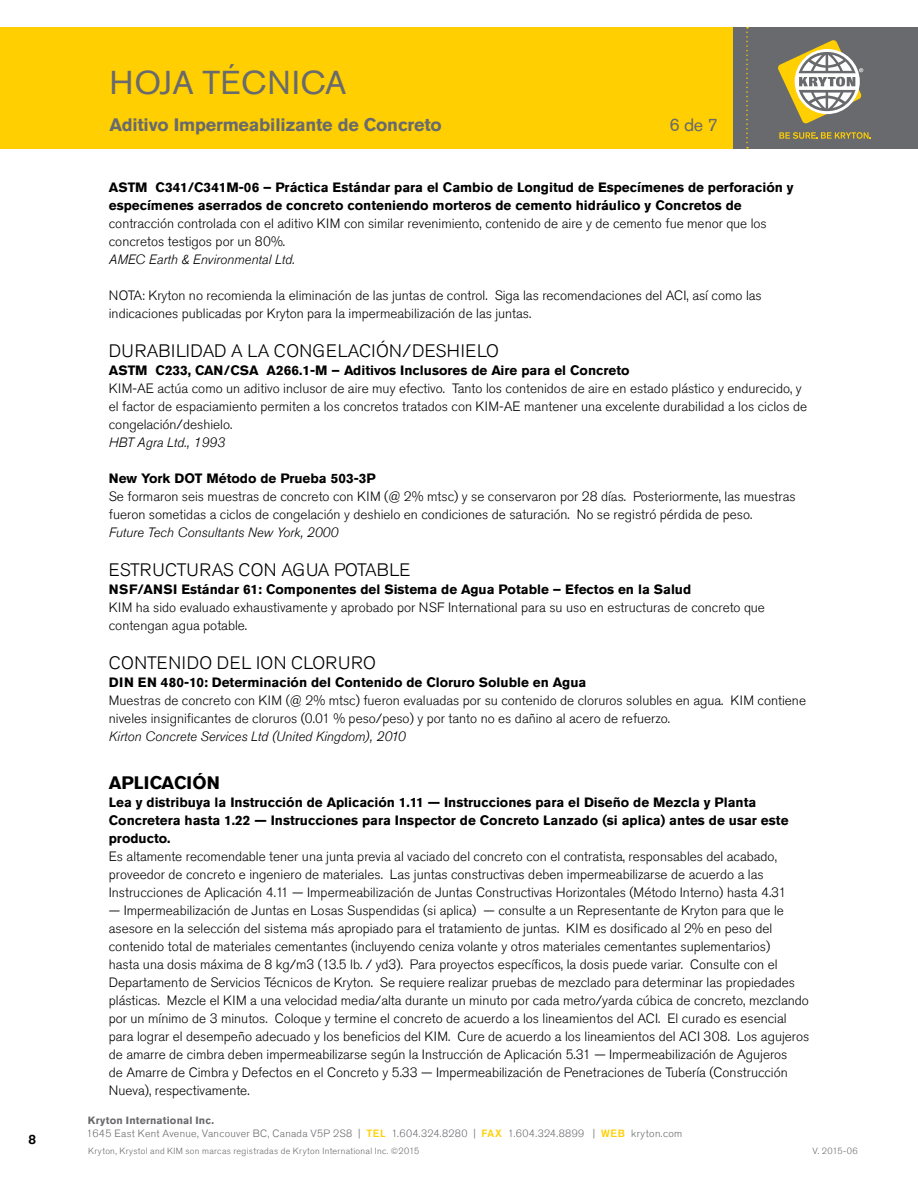
<style>
.page{position:relative;width:918px;height:1188px;background:#fff}
.page>*{position:absolute;margin:0;border:0;box-sizing:border-box;transform-origin:0 0}
.t1{font:33px "Akzidenz Grotesk Std";letter-spacing:.025em;color:#696a6d}
.t2{font:300 18px "Akzidenz Grotesk Std";letter-spacing:.02em;color:#000}
.t3{font:700 18px "Akzidenz Grotesk Std";letter-spacing:-.01em;color:#696a6d}
.t4{font:300 18px "Akzidenz Grotesk Std";color:#000}
.t5{font:700 18px "Akzidenz Grotesk Std";color:#000}
.t6{font:18px "Akzidenz Grotesk Std";color:#696a6d}
.t7{font:300 13.5px/18px "Akzidenz Grotesk Std";color:#000}
.t8{font:700 13.5px/18px "Akzidenz Grotesk Std";color:#000}
.t9{font:italic 300 13.5px "Akzidenz Grotesk Std";color:#000}
.t10{font:500 13.5px "Akzidenz Grotesk Std";color:#000}
.t11{font:300 10.5px/12.9px "Akzidenz Grotesk Std";letter-spacing:.03em;color:#696a6d}
.t12{font:300 9px "Akzidenz Grotesk Std";letter-spacing:.035em;color:#696a6d}
.s1{font-weight:700}
.s2{font-weight:500;color:#ffcf01}
</style>
<div class="page">
<div style="left:0;top:27px;width:918px;height:122px;background:#ffcf01"></div>
<div style="left:734px;top:27px;width:184px;height:122px;background:#696a6d"></div>
<svg style="left:746px;top:27px;width:2px;height:121px"></svg>
<svg style="left:779px;top:132px;width:92px;height:7px"></svg>
<svg style="left:778px;top:40px;width:85px;height:84px"></svg>
<p class="t10" style="left:28px;top:1131px;width:9px">8</p>
<h1 class="t1" style="left:109px;top:63px;width:239px">HOJA TÉCNICA</h1>
<h2 class="t3" style="left:109px;top:114px;width:334px">Aditivo Impermeabilizante de Concreto</h2>
<h2 class="t6" style="left:669px;top:114px;width:50px">6 de 7</h2>
<p class="t8" style="left:109px;top:178px;width:686px">ASTM C341/C341M-06 – Práctica Estándar para el Cambio de Longitud de Especímenes de perforación y especímenes aserrados de concreto conteniendo morteros de cemento hidráulico y Concretos de</p>
<p class="t7" style="left:109px;top:215px;width:659px">contracción controlada con el aditivo KIM con similar revenimiento, contenido de aire y de cemento fue menor que los concretos testigos por un 80%.</p>
<p class="t9" style="left:109px;top:252px;width:188px">AMEC Earth &amp; Environmental Ltd.</p>
<p class="t7" style="left:109px;top:287px;width:654px">NOTA: Kryton no recomienda la eliminación de las juntas de control. Siga las recomendaciones del ACI, así como las indicaciones publicadas por Kryton para la impermeabilización de las juntas.</p>
<h2 class="t2" style="left:109px;top:341px;width:392px">DURABILIDAD A LA CONGELACIÓN/DESHIELO</h2>
<p class="t8" style="left:109px;top:361px;width:522px">ASTM C233, CAN/CSA A266.1-M – Aditivos Inclusores de Aire para el Concreto</p>
<p class="t7" style="left:109px;top:380px;width:700px">KIM-AE actúa como un aditivo inclusor de aire muy efectivo. Tanto los contenidos de aire en estado plástico y endurecido, y el factor de espaciamiento permiten a los concretos tratados con KIM-AE mantener una excelente durabilidad a los ciclos de congelación/deshielo.</p>
<p class="t9" style="left:109px;top:435px;width:118px">HBT Agra Ltd., 1993</p>
<p class="t8" style="left:109px;top:469px;width:268px">New York DOT Método de Prueba 503-3P</p>
<p class="t7" style="left:109px;top:488px;width:688px">Se formaron seis muestras de concreto con KIM (@ 2% mtsc) y se conservaron por 28 días. Posteriormente, las muestras fueron sometidas a ciclos de congelación y deshielo en condiciones de saturación. No se registró pérdida de peso.</p>
<p class="t9" style="left:109px;top:525px;width:231px">Future Tech Consultants New York, 2000</p>
<h2 class="t4" style="left:109px;top:560px;width:303px">ESTRUCTURAS CON AGUA POTABLE</h2>
<p class="t8" style="left:109px;top:580px;width:584px">NSF/ANSI Estándar 61: Componentes del Sistema de Agua Potable – Efectos en la Salud</p>
<p class="t7" style="left:109px;top:599px;width:658px">KIM ha sido evaluado exhaustivamente y aprobado por NSF International para su uso en estructuras de concreto que contengan agua potable.</p>
<h2 class="t2" style="left:109px;top:653px;width:269px">CONTENIDO DEL ION CLORURO</h2>
<p class="t8" style="left:109px;top:673px;width:479px">DIN EN 480-10: Determinación del Contenido de Cloruro Soluble en Agua</p>
<p class="t7" style="left:109px;top:692px;width:699px">Muestras de concreto con KIM (@ 2% mtsc) fueron evaluadas por su contenido de cloruros solubles en agua. KIM contiene niveles insignificantes de cloruros (0.01 % peso/peso) y por tanto no es dañino al acero de refuerzo.</p>
<p class="t9" style="left:109px;top:729px;width:298px">Kirton Concrete Services Ltd (United Kingdom), 2010</p>
<h2 class="t5" style="left:109px;top:773px;width:113px">APLICACIÓN</h2>
<p class="t8" style="left:109px;top:793px;width:681px">Lea y distribuya la Instrucción de Aplicación 1.11 — Instrucciones para el Diseño de Mezcla y Planta<br>Concretera hasta 1.22 — Instrucciones para Inspector de Concreto Lanzado (si aplica) antes de usar este producto.</p>
<p class="t7" style="left:109px;top:848px;width:679px">Es altamente recomendable tener una junta previa al vaciado del concreto con el contratista, responsables del acabado, proveedor de concreto e ingeniero de materiales. Las juntas constructivas deben impermeabilizarse de acuerdo a las<br>Instrucciones de Aplicación 4.11 — Impermeabilización de Juntas Constructivas Horizontales (Método Interno) hasta 4.31</p>
<p class="t7" style="left:109px;top:902px;width:702px">— Impermeabilización de Juntas en Losas Suspendidas (si aplica) — consulte a un Representante de Kryton para que le asesore en la selección del sistema más apropiado para el tratamiento de juntas. KIM es dosificado al 2% en peso del contenido total de materiales cementantes (incluyendo ceniza volante y otros materiales cementantes suplementarios)<br>hasta una dosis máxima de 8 kg/m3 (13.5 lb. / yd3). Para proyectos específicos, la dosis puede variar. Consulte con el Departamento de Servicios Técnicos de Kryton. Se requiere realizar pruebas de mezclado para determinar las propiedades plásticas. Mezcle el KIM a una velocidad media/alta durante un minuto por cada metro/yarda cúbica de concreto, mezclando por un mínimo de 3 minutos. Coloque y termine el concreto de acuerdo a los lineamientos del ACI. El curado es esencial para lograr el desempeño adecuado y los beneficios del KIM. Cure de acuerdo a los lineamientos del ACI 308. Los agujeros de amarre de cimbra deben impermeabilizarse según la Instrucción de Aplicación 5.31 — Impermeabilización de Agujeros<br>de Amarre de Cimbra y Defectos en el Concreto y 5.33 — Impermeabilización de Penetraciones de Tubería (Construcción Nueva), respectivamente.</p>
<p class="t11" style="left:87px;top:1114px;width:597px"><span class="s1">Kryton International Inc.<br></span>1645 East Kent Avenue, Vancouver BC, Canada V5P 2S8 | <span class="s2">TEL</span> 1.604.324.8280 | <span class="s2">FAX</span> 1.604.324.8899 | <span class="s2">WEB</span> kryton.com</p>
<p class="t12" style="left:88px;top:1145px;width:333px">Kryton, Krystol and KIM son marcas registradas de Kryton International Inc. ©2015</p>
<p class="t12" style="left:813px;top:1145px;width:46px">V. 2015-06</p>
</div>
